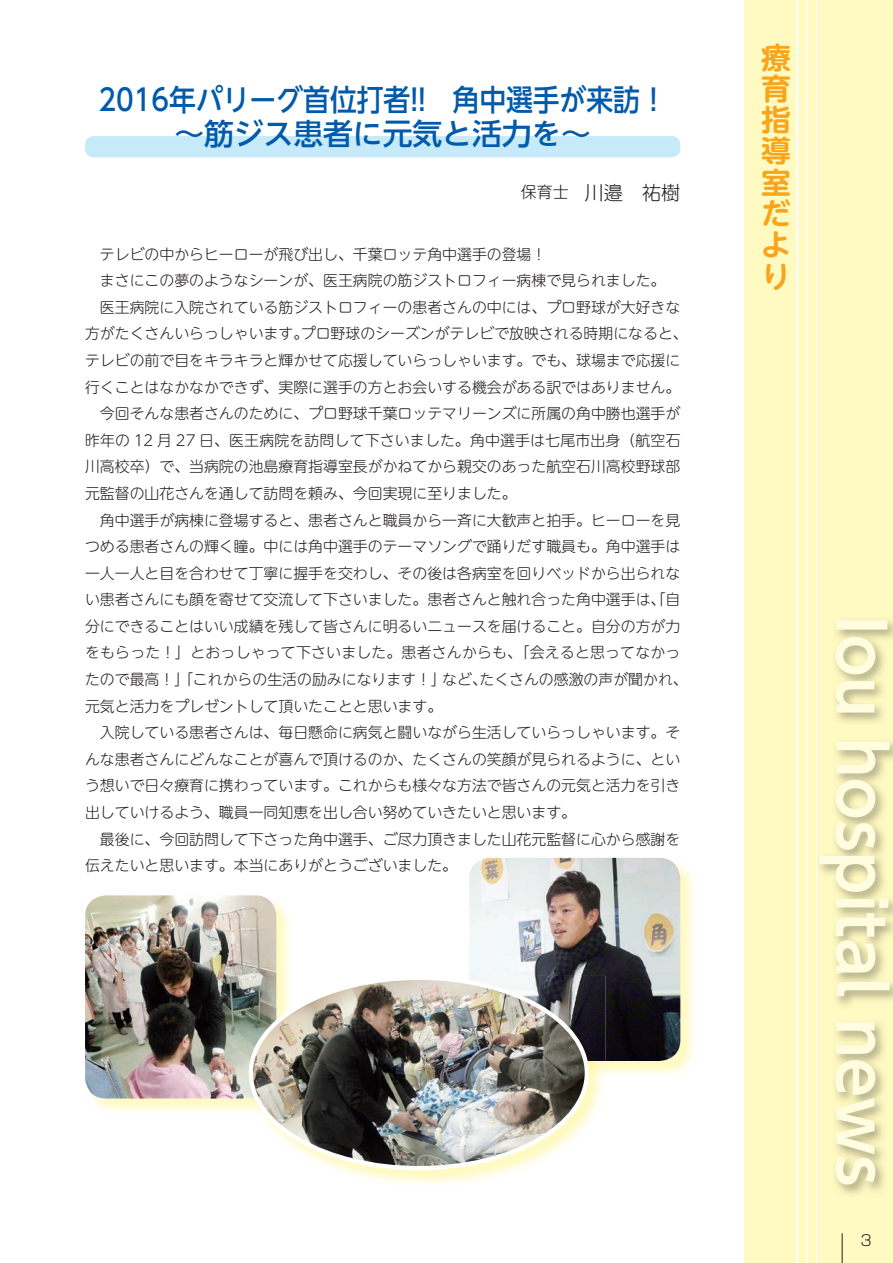
<style>
.page{position:relative;width:893px;height:1263px;background:#fff}
.page>*{position:absolute;margin:0;border:0;box-sizing:border-box;transform-origin:0 0}
.t1{font:500 29.7px/34px "UD Shin Go NT Pro";color:#015aaa;text-align:center;scale:.9 1}
.t2{font:700 29.7px/31.2px "UD Shin M Go Pro De";color:#f9a51b;text-align:justify}
.t3{font:300 19.2px "UD Shin M Go Pro";color:#231f20}
.t4{font:300 14.85px/26.5px "UD Shin M Go Pro";color:#231f20}
.t5{font:300 14.85px "Shin Go Pro";color:#231f20}
.s1{font-size:15.9px}
</style>
<div class="page">
<div style="left:744px;top:0;width:149px;height:1263px;background:#fffac1"></div>
<hr style="left:842px;top:1233px;width:1px;height:30px;background:#231f20">
<div style="left:85px;top:136px;width:595px;height:21px;background:#c6eafa;border-radius:9px"></div>
<hr style="left:816px;top:0;width:1px;height:1263px;background:#fff">
<hr style="left:806px;top:0;width:1px;height:1263px;background:#fff">
<hr style="left:796px;top:0;width:2px;height:1263px;background:#fff">
<img style="left:819px;top:620px;width:71px;height:565px">
<img style="left:89px;top:896px;width:200px;height:216px">
<img style="left:85px;top:895px;width:21px;height:195px">
<img style="left:606px;top:865px;width:87px;height:210px">
<img style="left:469px;top:858px;width:211px;height:203px">
<img style="left:249px;top:976px;width:27px;height:122px">
<img style="left:588px;top:1061px;width:18px;height:17px">
<img style="left:469px;top:976px;width:137px;height:85px">
<img style="left:251px;top:978px;width:336px;height:190px">
<h1 class="t1" style="left:99px;top:82px;width:633px">2016年パリーグ首位打者!!　角中選手が来訪！～筋ジス患者に元気と活力を～</h1>
<p class="t3" style="left:521px;top:177px;width:161px"><span class="s1">保育士　</span>川邉　祐樹</p>
<p class="t4" style="left:85px;top:240px;width:604px">　テレビの中からヒーローが飛び出し、千葉ロッテ角中選手の登場！<br>　まさにこの夢のようなシーンが、医王病院の筋ジストロフィー病棟で見られました。<br>　医王病院に入院されている筋ジストロフィーの患者さんの中には、プロ野球が大好きな方がたくさんいらっしゃいます。プロ野球のシーズンがテレビで放映される時期になると、テレビの前で目をキラキラと輝かせて応援していらっしゃいます。でも、球場まで応援に行くことはなかなかできず、実際に選手の方とお会いする機会がある訳ではありません。　今回そんな患者さんのために、プロ野球千葉ロッテマリーンズに所属の角中勝也選手が昨年の 12 月 27 日、医王病院を訪問して下さいました。角中選手は七尾市出身（航空石川高校卒）で、当病院の池島療育指導室長がかねてから親交のあった航空石川高校野球部元監督の山花さんを通して訪問を頼み、今回実現に至りました。<br>　角中選手が病棟に登場すると、患者さんと職員から一斉に大歓声と拍手。ヒーローを見つめる患者さんの輝く瞳。中には角中選手のテーマソングで踊りだす職員も。角中選手は一人一人と目を合わせて丁寧に握手を交わし、その後は各病室を回りベッドから出られない患者さんにも顔を寄せて交流して下さいました。患者さんと触れ合った角中選手は、「自分にできることはいい成績を残して皆さんに明るいニュースを届けること。自分の方が力をもらった！」とおっしゃって下さいました。患者さんからも、「会えると思ってなかったので最高！」「これからの生活の励みになります！」など、たくさんの感激の声が聞かれ、元気と活力をプレゼントして頂いたことと思います。<br>　入院している患者さんは、毎日懸命に病気と闘いながら生活していらっしゃいます。そんな患者さんにどんなことが喜んで頂けるのか、たくさんの笑顔が見られるように、という想いで日々療育に携わっています。これからも様々な方法で皆さんの元気と活力を引き出していけるよう、職員一同知恵を出し合い努めていきたいと思います。<br>　最後に、今回訪問して下さった角中選手、ご尽力頂きました山花元監督に心から感謝を伝えたいと思います。本当にありがとうございました。</p>
<h1 class="t2" style="left:761px;top:40px;width:31px">療育指導室だより</h1>
<p class="t5" style="left:860px;top:1228px;width:13px">3</p>
</div>
